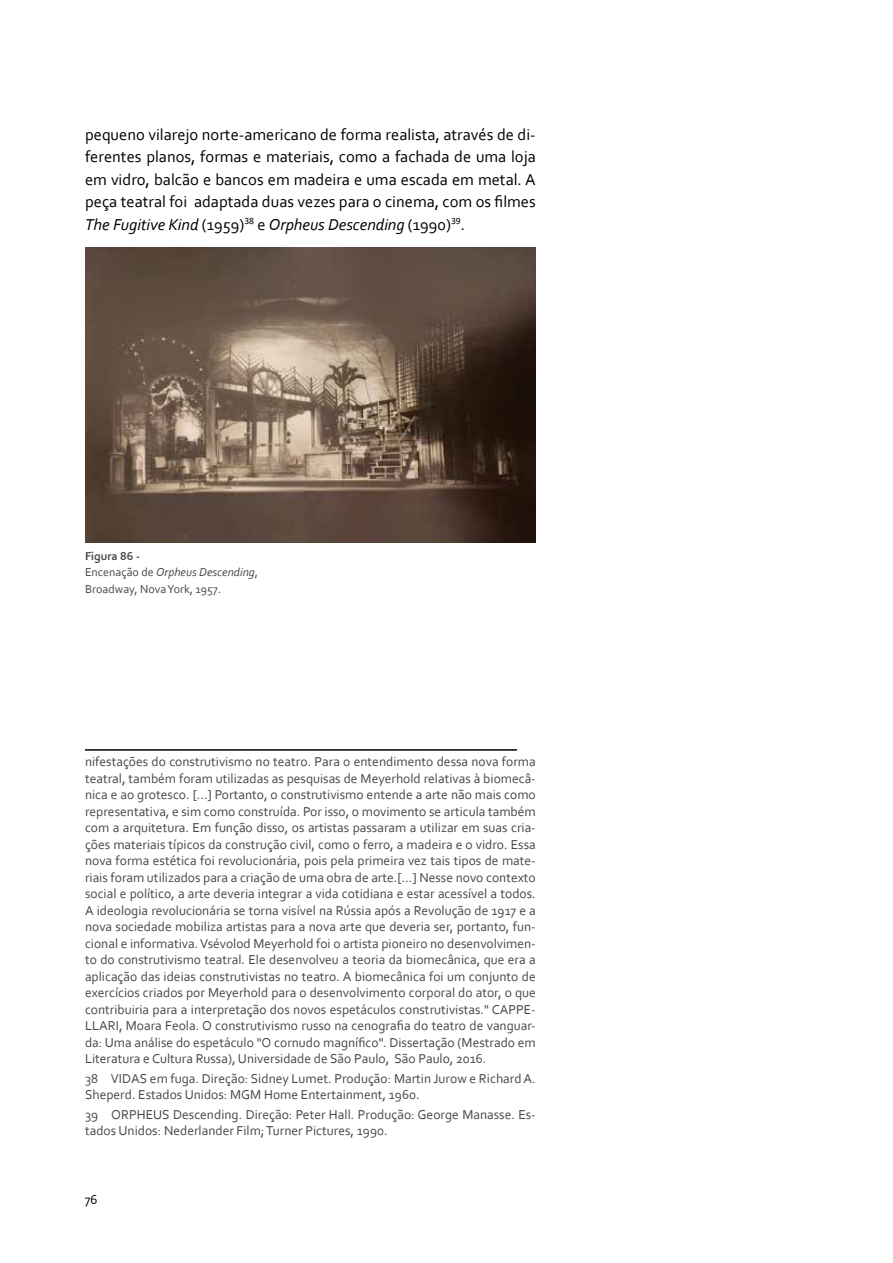
<style>
.page{position:relative;width:893px;height:1263px;background:#fff}
.page>*{position:absolute;margin:0;border:0;box-sizing:border-box;transform-origin:0 0}
.t1{font:16.5px/22.5px "Corbel";color:#000;text-align:justify}
.t2{font:13.5px/16.5px "Corbel";color:#464746}
.t3{font:13.5px "Corbel";color:#000}
.t4{font:12px/16.5px "Corbel";color:#464746}
.s1{font-style:italic}
.s2{font-weight:700}
</style>
<div class="page">
<hr style="left:85px;top:749px;width:432px;height:2px;background:#000">
<img style="left:85px;top:248px;width:451px;height:294px">
<p class="t1" style="left:85px;top:123px;width:452px">pequeno vilarejo norte-americano de forma realista, através de di&shy;ferentes planos, formas e materiais, como a fachada de uma loja em vidro, balcão e bancos em madeira e uma escada em metal. A peça teatral foi adaptada duas vezes para o cinema, com os filmes <span class="s1">The Fugitive Kind</span> (1959)<sup>38</sup> e <span class="s1">Orpheus Descending</span> (1990)<sup>39</sup>.</p>
<p class="t4" style="left:85px;top:547px;width:174px"><span class="s2">Figura 86 -<br></span>Encenação de <span class="s1">Orpheus Descending</span>,<br>Broadway, Nova York, 1957.</p>
<p class="t2" style="left:85px;top:753px;width:452px;text-align:justify">nifestações do construtivismo no teatro. Para o entendimento dessa nova forma teatral, também foram utilizadas as pesquisas de Meyerhold relativas à biomecâ&shy;nica e ao grotesco. [...] Portanto, o construtivismo entende a arte não mais como representativa, e sim como construída. Por isso, o movimento se articula também com a arquitetura. Em função disso, os artistas passaram a utilizar em suas cria&shy;ções materiais típicos da construção civil, como o ferro, a madeira e o vidro. Essa nova forma estética foi revolucionária, pois pela primeira vez tais tipos de mate&shy;riais foram utilizados para a criação de uma obra de arte.[...] Nesse novo contexto social e político, a arte deveria integrar a vida cotidiana e estar acessível a todos.<br>A ideologia revolucionária se torna visível na Rússia após a Revolução de 1917 e a nova sociedade mobiliza artistas para a nova arte que deveria ser, portanto, fun&shy;cional e informativa. Vsévolod Meyerhold foi o artista pioneiro no desenvolvimen&shy;to do construtivismo teatral. Ele desenvolveu a teoria da biomecânica, que era a aplicação das ideias construtivistas no teatro. A biomecânica foi um conjunto de exercícios criados por Meyerhold para o desenvolvimento corporal do ator, o que contribuiria para a interpretação dos novos espetáculos construtivistas." CAPPE-LLARI, Moara Feola. O construtivismo russo na cenografia do teatro de vanguar&shy;da: Uma análise do espetáculo "O cornudo magnífico". Dissertação (Mestrado em Literatura e Cultura Russa), Universidade de São Paulo, São Paulo, 2016.</p>
<p class="t2" style="left:85px;top:1070px;width:452px">38 VIDAS em fuga. Direção: Sidney Lumet. Produção: Martin Jurow e Richard A.<br>Sheperd. Estados Unidos: MGM Home Entertainment, 1960.</p>
<p class="t2" style="left:85px;top:1106px;width:452px">39 ORPHEUS Descending. Direção: Peter Hall. Produção: George Manasse. Es&shy;tados Unidos: Nederlander Film; Turner Pictures, 1990.</p>
<p class="t3" style="left:85px;top:1191px;width:14px">76</p>
</div>
